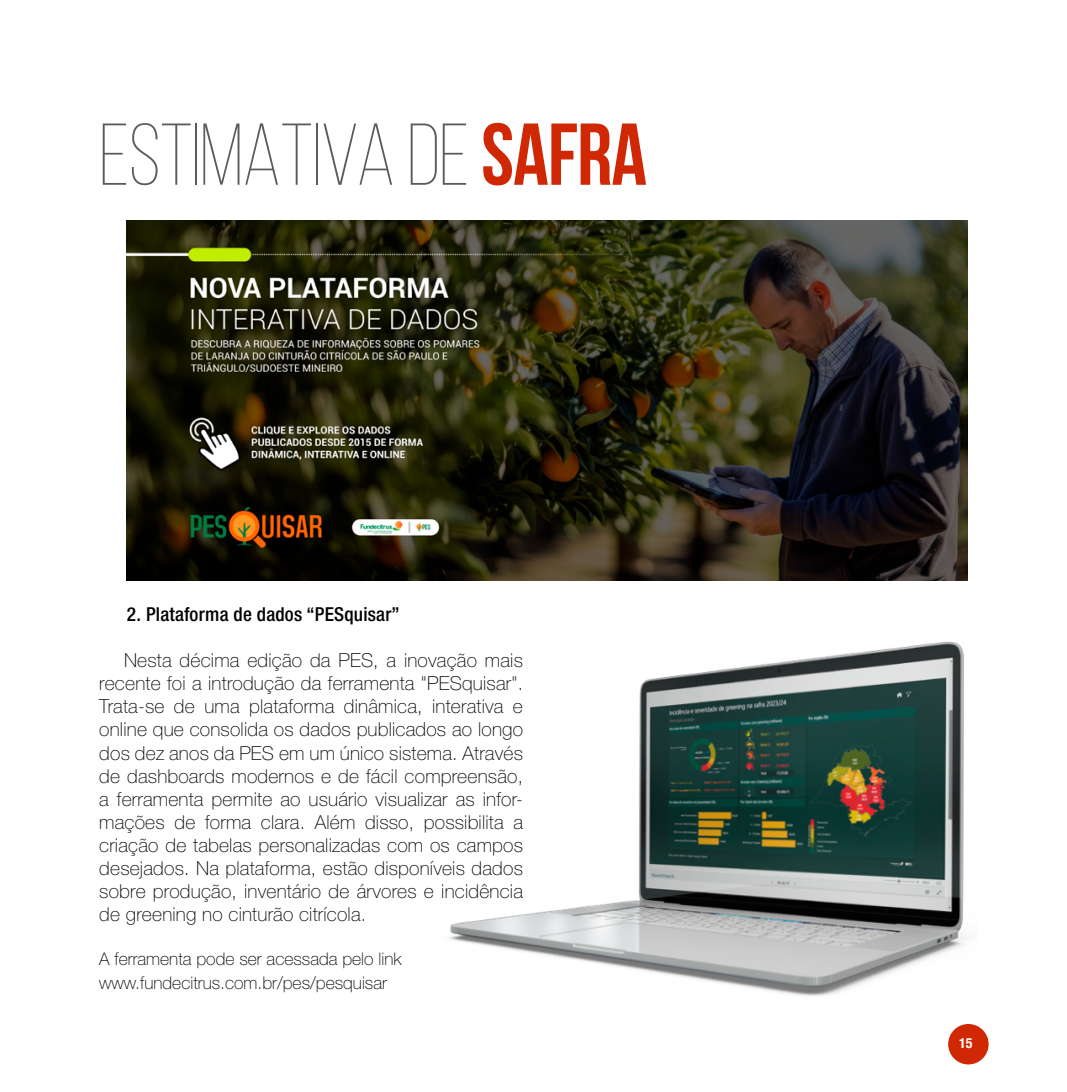
<style>
.page{position:relative;width:1067px;height:1092px;background:#fff}
.page>*{position:absolute;margin:0;border:0;box-sizing:border-box;transform-origin:0 0}
.t1{font:300 87.5px "Bebas Neue";letter-spacing:-.01em;color:#5b5b5f}
.t2{font:100 19.25px/23.1px "Helvetica Neue LT Std";letter-spacing:.01em;color:#000;text-align:justify}
.t3{font:500 condensed 19.25px "Helvetica Neue LT Std";letter-spacing:.01em;color:#000}
.t4{font:100 17.5px/23.1px "Helvetica Neue LT Std";color:#000}
.t5{font:700 condensed 14px "Helvetica Neue LT Std";color:#fff}
.s1{font-weight:700;color:#d02804}
</style>
<div class="page">
<div style="left:948px;top:1023px;width:40px;height:41px;background:#d02804;border-radius:50%"></div>
<img style="left:449px;top:641px;width:530px;height:387px">
<img style="left:126px;top:221px;width:841px;height:359px">
<h1 class="t1" style="left:99px;top:108px;width:549px">ESTIMATIVA DE <span class="s1">SAFRA</span></h1>
<p class="t3" style="left:127px;top:602px;width:274px">2. Plataforma de dados “PESquisar”</p>
<p class="t2" style="left:99px;top:648px;width:425px;text-indent:25px">Nesta décima edição da PES, a inovação mais recente foi a introdução da ferramenta "PESquisar".<br>Trata-se de uma plataforma dinâmica, interativa e online que consolida os dados publicados ao longo dos dez anos da PES em um único sistema. Através de dashboards modernos e de fácil compreensão, a ferramenta permite ao usuário visualizar as infor&shy;mações de forma clara. Além disso, possibilita a criação de tabelas personalizadas com os campos desejados. Na plataforma, estão disponíveis dados sobre produção, inventário de árvores e incidência de greening no cinturão citrícola.</p>
<p class="t4" style="left:99px;top:947px;width:304px">A ferramenta pode ser acessada pelo link www.fundecitrus.com.br/pes/pesquisar</p>
<p class="t5" style="left:959px;top:1034px;width:15px">15</p>
</div>
